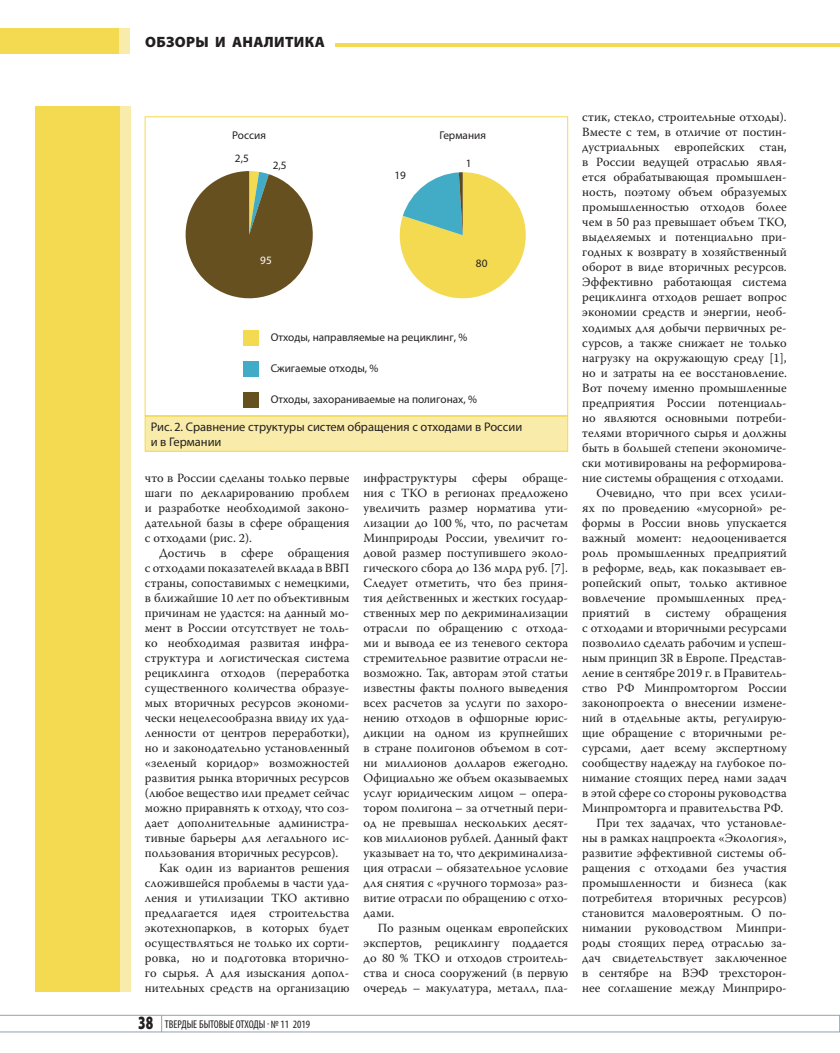
<style>
.page{position:relative;width:840px;height:1053px;background:#fff}
.page>*{position:absolute;margin:0;border:0;box-sizing:border-box;transform-origin:0 0}
.t1{font:15px "Myriad Pro Black 2";letter-spacing:.02em;color:#231f20}
.t2{font:12.5px/15px "Warnock Pro";color:#231f20;text-align:justify}
.t3{font:12.5px/14.4px "Myriad Pro Regular 2";color:#231f20}
.t4{font:11.25px "Myriad Pro Regular 7";color:#231f20}
.t5{font:condensed 11.25px "Myriad Pro";color:#231f20}
.t6{font:11.25px "Myriad Pro Regular 7";color:#fff}
.s1{font-weight:900;font-stretch:normal;font-size:18.75px}
</style>
<div class="page">
<svg style="left:0;top:1014px;width:840px;height:18px"></svg>
<div style="left:0;top:28px;width:119px;height:26px;background:#f3da50"></div>
<hr style="left:336px;top:43px;width:504px;height:4px;background:#f3da50">
<div style="left:119px;top:28px;width:10px;height:26px;background:#f9eba9"></div>
<div style="left:35px;top:106px;width:86px;height:885px;background:#f3da50"></div>
<div style="left:121px;top:106px;width:10px;height:885px;background:#f9eba9"></div>
<div style="left:145px;top:416px;width:423px;height:35px;background:#f9eba9"></div>
<div style="left:145px;top:416px;width:423px;height:35px;border:1px solid #f3da50"></div>
<svg style="left:185px;top:171px;width:128px;height:128px"></svg>
<div style="left:243px;top:330px;width:15px;height:15px;background:#f3da50"></div>
<div style="left:243px;top:361px;width:15px;height:16px;background:#42abc5"></div>
<div style="left:243px;top:392px;width:15px;height:15px;background:#67501f"></div>
<svg style="left:400px;top:172px;width:126px;height:126px"></svg>
<div style="left:145px;top:116px;width:423px;height:300px;border:1px solid #f3da50"></div>
<p class="t1" style="left:145px;top:33px;width:181px">ОБЗОРЫ И АНАЛИТИКА</p>
<p class="t4" style="left:232px;top:129px;width:35px">Россия</p>
<p class="t4" style="left:439px;top:129px;width:48px">Германия</p>
<p class="t4" style="left:235px;top:151px;width:15px">2,5</p>
<p class="t4" style="left:273px;top:158px;width:15px">2,5</p>
<p class="t4" style="left:394px;top:168px;width:13px">19</p>
<p class="t4" style="left:466px;top:156px;width:7px">1</p>
<p class="t6" style="left:260px;top:253px;width:13px">95</p>
<p class="t4" style="left:476px;top:256px;width:13px">80</p>
<p class="t4" style="left:271px;top:330px;width:198px">Отходы, направляемые на рециклинг, %</p>
<p class="t4" style="left:271px;top:362px;width:109px">Сжигаемые отходы, %</p>
<p class="t4" style="left:271px;top:392px;width:208px">Отходы, захораниваемые на полигонах, %</p>
<p class="t3" style="left:151px;top:419px;width:373px">Рис. 2. Сравнение структуры систем обращения с отходами в России и в Германии</p>
<p class="t2" style="left:145px;top:469px;width:206px">что в России сделаны только первые шаги по декларированию проблем и разработке необходимой законо&shy;дательной базы в сфере обращения с отходами (рис. 2).</p>
<p class="t2" style="left:159px;top:544px;width:192px">Достичь в сфере обращения</p>
<p class="t2" style="left:145px;top:559px;width:206px">с отходами показателей вклада в ВВП</p>
<p class="t2" style="left:145px;top:574px;width:206px">страны, сопоставимых с немецкими,</p>
<p class="t2" style="left:145px;top:589px;width:206px">в ближайшие 10 лет по объективным</p>
<p class="t2" style="left:145px;top:604px;width:206px">причинам не удастся: на данный мо-</p>
<p class="t2" style="left:145px;top:619px;width:206px">мент в России отсутствует не толь-</p>
<p class="t2" style="left:145px;top:634px;width:206px">ко необходимая развитая инфра-</p>
<p class="t2" style="left:145px;top:649px;width:206px">структура и логистическая система</p>
<p class="t2" style="left:145px;top:664px;width:206px">рециклинга отходов (переработка</p>
<p class="t2" style="left:145px;top:679px;width:206px">существенного количества образуе-</p>
<p class="t2" style="left:145px;top:694px;width:206px">мых вторичных ресурсов экономи-</p>
<p class="t2" style="left:145px;top:709px;width:206px">чески нецелесообразна ввиду их уда-</p>
<p class="t2" style="left:145px;top:724px;width:206px">ленности от центров переработки),</p>
<p class="t2" style="left:145px;top:739px;width:206px">но и законодательно установленный</p>
<p class="t2" style="left:145px;top:754px;width:206px">«зеленый коридор» возможностей</p>
<p class="t2" style="left:145px;top:769px;width:206px">развития рынка вторичных ресурсов</p>
<p class="t2" style="left:145px;top:784px;width:206px">(любое вещество или предмет сейчас</p>
<p class="t2" style="left:145px;top:799px;width:206px">можно приравнять к отходу, что соз-</p>
<p class="t2" style="left:145px;top:814px;width:206px">дает дополнительные администра-</p>
<p class="t2" style="left:145px;top:829px;width:206px">тивные барьеры для легального ис-</p>
<p class="t2" style="left:145px;top:844px;width:195px">пользования вторичных ресурсов).</p>
<p class="t2" style="left:159px;top:859px;width:192px">Как один из вариантов решения</p>
<p class="t2" style="left:145px;top:874px;width:206px">сложившейся проблемы в части уда-</p>
<p class="t2" style="left:145px;top:889px;width:206px">ления и утилизации ТКО активно</p>
<p class="t2" style="left:145px;top:904px;width:206px">предлагается идея строительства</p>
<p class="t2" style="left:145px;top:919px;width:206px">экотехнопарков, в которых будет</p>
<p class="t2" style="left:145px;top:934px;width:206px">осуществляться не только их сорти-</p>
<p class="t2" style="left:145px;top:949px;width:206px">ровка, но и подготовка вторично-</p>
<p class="t2" style="left:145px;top:964px;width:206px">го сырья. А для изыскания допол-</p>
<p class="t2" style="left:145px;top:979px;width:206px">нительных средств на организацию</p>
<p class="t5" style="left:138px;top:1016px;width:173px"><span class="s1">38</span> ТВЕРДЫЕ БЫТОВЫЕ ОТХОДЫ № 11 2019</p>
<p class="t2" style="left:364px;top:469px;width:206px">инфраструктуры сферы обраще&shy;ния с ТКО в регионах предложено увеличить размер норматива ути&shy;лизации до 100 %, что, по расчетам Минприроды России, увеличит го&shy;довой размер поступившего эколо&shy;гического сбора до 136 млрд руб. [7].<br>Следует отметить, что без приня&shy;тия действенных и жестких государ&shy;ственных мер по декриминализации отрасли по обращению с отхода&shy;ми и вывода ее из теневого сектора стремительное развитие отрасли не&shy;возможно. Так, авторам этой статьи известны факты полного выведения всех расчетов за услуги по захоро&shy;нению отходов в офшорные юрис&shy;дикции на одном из крупнейших в стране полигонов объемом в сот&shy;ни миллионов долларов ежегодно.<br>Официально же объем оказываемых услуг юридическим лицом – опера&shy;тором полигона – за отчетный пери&shy;од не превышал нескольких десят&shy;ков миллионов рублей. Данный факт указывает на то, что декриминализа&shy;ция отрасли – обязательное условие для снятия с «ручного тормоза» раз&shy;витие отрасли по обращению с отхо&shy;дами.</p>
<p class="t2" style="left:364px;top:919px;width:206px;text-indent:14px">По разным оценкам европейских экспертов, рециклингу поддается до 80 % ТКО и отходов строитель&shy;ства и сноса сооружений (в первую очередь – макулатура, металл, пла-</p>
<p class="t2" style="left:582px;top:109px;width:206px;text-align:right">стик, стекло, строительные отходы).<br>Вместе с тем, в отличие от постин&shy;дустриальных европейских стан, в России ведущей отраслью явля&shy;ется обрабатывающая промышлен&shy;ность, поэтому объем образуемых промышленностью отходов более чем в 50 раз превышает объем ТКО, выделяемых и потенциально при&shy;годных к возврату в хозяйственный оборот в виде вторичных ресурсов.<br>Эффективно работающая система рециклинга отходов решает вопрос экономии средств и энергии, необ&shy;ходимых для добычи первичных ре&shy;сурсов, а также снижает не только нагрузку на окружающую среду [1], но и затраты на ее восстановление.<br>Вот почему именно промышленные предприятия России потенциаль&shy;но являются основными потреби&shy;телями вторичного сырья и должны быть в большей степени экономиче&shy;ски мотивированы на реформирова&shy;ние системы обращения с отходами.<br>Очевидно, что при всех усили&shy;ях по проведению «мусорной» ре&shy;формы в России вновь упускается важный момент: недооценивается роль промышленных предприятий в реформе, ведь, как показывает ев&shy;ропейский опыт, только активное вовлечение промышленных пред&shy;приятий в систему обращения с отходами и вторичными ресурсами позволило сделать рабочим и успеш&shy;ным принцип 3R в Европе. Представ&shy;ление в сентябре 2019 г. в Правитель&shy;ство РФ Минпромторгом России законопроекта о внесении измене&shy;ний в отдельные акты, регулирую&shy;щие обращение с вторичными ре&shy;сурсами, дает всему экспертному сообществу надежду на глубокое по&shy;нимание стоящих перед нами задач в этой сфере со стороны руководства<br>Минпромторга и правительства РФ.<br>При тех задачах, что установле&shy;ны в рамках нацпроекта «Экология», развитие эффективной системы об&shy;ращения с отходами без участия промышленности и бизнеса (как потребителя вторичных ресурсов) становится маловероятным. О по&shy;нимании руководством Минпри&shy;роды стоящих перед отраслью за&shy;дач свидетельствует заключенное в сентябре на ВЭФ трехсторон&shy;нее соглашение между Минприро-</p>
</div>
